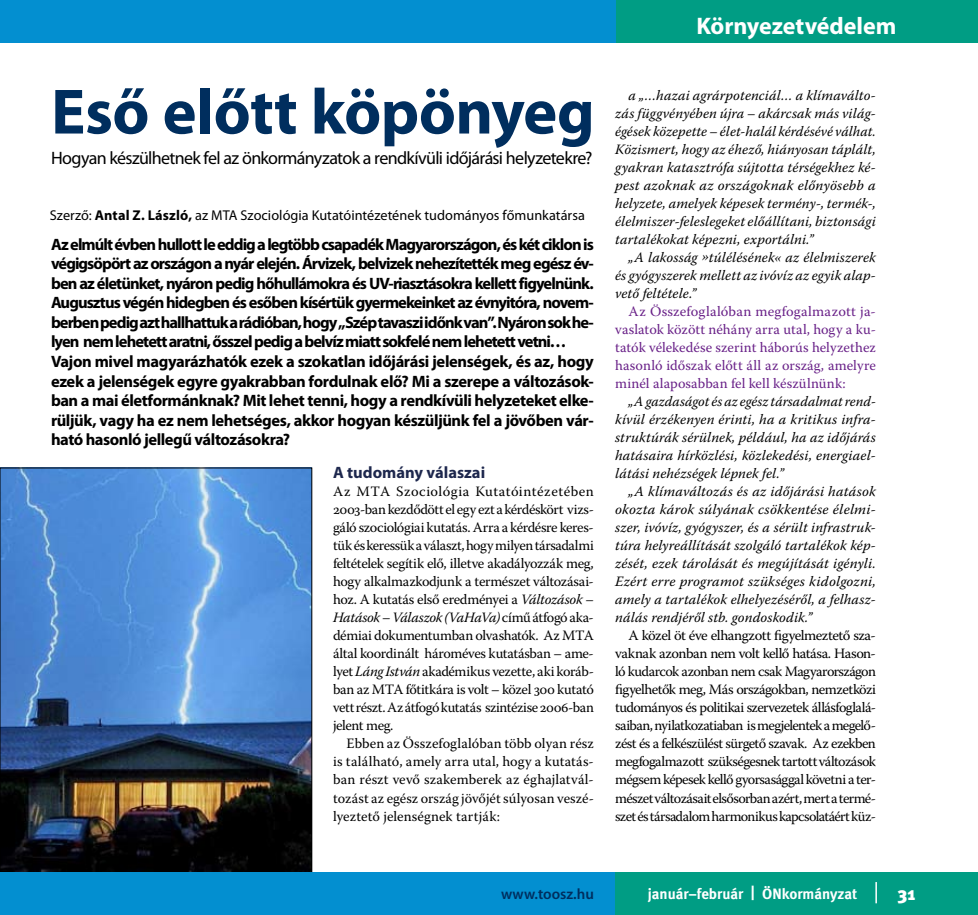
<style>
.page{position:relative;width:978px;height:915px;background:#fff}
.page>*{position:absolute;margin:0;border:0;box-sizing:border-box;transform-origin:0 0}
.t1{font:700 64.5px "Myriad Pro";letter-spacing:-.01em;color:#002e5e}
.t2{font:700 24px "Myriad Pro";letter-spacing:-.005em;color:#fff}
.t3{font:900 18.45px "Meta";color:#fff}
.t4{font:18px "Myriad Pro";letter-spacing:-.035em;color:#000}
.t5{font:700 16.5px/19.5px "Myriad Pro";letter-spacing:-.055em;color:#000}
.t6{font:700 16.5px "Myriad Pro";color:#1d274d}
.t7{font:700 15px "Meta";color:#fff}
.t8{font:600 15px "Myriad Pro";color:#002e5e}
.t9{font:14.25px/18px "Warnock Pro";letter-spacing:-.025em;color:#000;text-align:justify}
.t10{font:italic 14.25px/18px "Warnock Pro";letter-spacing:.01em;color:#000;text-align:justify}
.t11{font:14.25px/18px "Warnock Pro";letter-spacing:.005em;color:#692188;text-align:justify}
.t12{font:14.25px "Myriad Pro";color:#000}
.s1{font-weight:700}
.s2{font-style:italic}
</style>
<div class="page">
<img style="left:2px;top:469px;width:308px;height:403px">
<div style="left:0;top:872px;width:615px;height:42px;background:#038fd0"></div>
<div style="left:615px;top:872px;width:363px;height:42px;background:#009d84"></div>
<div style="left:615px;top:0;width:363px;height:43px;background:#009d84"></div>
<hr style="left:875px;top:881px;width:2px;height:22px;background:#fff">
<div style="left:0;top:0;width:615px;height:43px;background:#038fd0"></div>
<h1 class="t1" style="left:51px;top:76px;width:545px">Eső előtt köpönyeg</h1>
<p class="t4" style="left:51px;top:148px;width:543px">Hogyan készülhetnek fel az önkormányzatok a rendkívüli időjárási helyzetekre?</p>
<p class="t12" style="left:50px;top:208px;width:537px">Szerző: <span class="s1">Antal Z. László,</span> az MTA Szociológia Kutatóintézetének tudományos főmunkatársa</p>
<p class="t5" style="left:51px;top:235px;width:544px">Az elmúlt évben hullott le eddig a legtöbb csapadék Magyarországon, és két ciklon is végigsöpört az országon a nyár elején. Árvizek, belvizek nehezítették meg egész év&shy;ben az életünket, nyáron pedig hőhullámokra és UV-riasztásokra kellett figyelnünk.<br>Augusztus végén hidegben és esőben kísértük gyermekeinket az évnyitóra, novem&shy;berben pedig azt hallhattuk a rádióban, hogy „Szép tavaszi időnk van”. Nyáron sok he&shy;lyen nem lehetett aratni, ősszel pedig a belvíz miatt sokfelé nem lehetett vetni… Vajon mivel magyarázhatók ezek a szokatlan időjárási jelenségek, és az, hogy ezek a jelenségek egyre gyakrabban fordulnak elő? Mi a szerepe a változások&shy;ban a mai életformánknak? Mit lehet tenni, hogy a rendkívüli helyzeteket elke&shy;rüljük, vagy ha ez nem lehetséges, akkor hogyan készüljünk fel a jövőben vár&shy;ható hasonló jellegű változásokra?</p>
<p class="t6" style="left:333px;top:463px;width:154px">A tudomány válaszai</p>
<p class="t9" style="left:333px;top:482px;width:262px">Az MTA Szociológia Kutatóintézetében 2003-ban kezdődött el egy ezt a kérdéskört vizs&shy;gáló szociológiai kutatás. Arra a kérdésre keres&shy;tük és keressük a választ, hogy milyen társadalmi feltételek segítik elő, illetve akadályozzák meg, hogy alkalmazkodjunk a természet változásai&shy;hoz. A kutatás első eredményei a <span class="s2">Változások – Hatások – Válaszok (VaHaVa)</span> című átfogó aka&shy;démiai dokumentumban olvashatók. Az MTA által koordinált hároméves kutatásban – ame&shy;lyet <span class="s2">Láng István</span> akadémikus vezette, aki koráb&shy;ban az MTA főtitkára is volt – közel 300 kutató vett részt. Az átfogó kutatás szintézise 2006-ban jelent meg.</p>
<p class="t9" style="left:333px;top:734px;width:262px;text-indent:13px">Ebben az Összefoglalóban több olyan rész is található, amely arra utal, hogy a kutatás&shy;ban részt vevő szakemberek az éghajlatvál&shy;tozást az egész ország jövőjét súlyosan veszé&shy;lyeztető jelenségnek tartják:</p>
<h2 class="t2" style="left:696px;top:12px;width:202px">Környezetvédelem</h2>
<p class="t10" style="left:615px;top:86px;width:262px;text-indent:14px">a „…hazai agrárpotenciál… a klímaválto&shy;zás függvényében újra – akárcsak más világ&shy;égések közepette – élet-halál kérdésévé válhat.<br>Közismert, hogy az éhező, hiányosan táplált, gyakran katasztrófa sújtotta térségekhez ké&shy;pest azoknak az országoknak előnyösebb a helyzete, amelyek képesek termény-, termék-, élelmiszer-feleslegeket előállítani, biztonsági tartalékokat képezni, exportálni.”</p>
<p class="t10" style="left:615px;top:248px;width:262px;text-indent:14px">„A lakosság »túlélésének« az élelmiszerek és gyógyszerek mellett az ivóvíz az egyik alap&shy;vető feltétele.”</p>
<p class="t11" style="left:615px;top:302px;width:262px;text-indent:14px">Az Összefoglalóban megfogalmazott ja&shy;vaslatok között néhány arra utal, hogy a ku&shy;tatók vélekedése szerint háborús helyzethez hasonló időszak előtt áll az ország, amelyre minél alaposabban fel kell készülnünk:</p>
<p class="t10" style="left:615px;top:392px;width:262px;text-indent:14px">„A gazdaságot és az egész társadalmat rend&shy;kívül érzékenyen érinti, ha a kritikus infra&shy;struktúrák sérülnek, például, ha az időjárás hatásaira hírközlési, közlekedési, energiael&shy;látási nehézségek lépnek fel.”</p>
<p class="t10" style="left:615px;top:482px;width:262px;text-indent:14px">„A klímaváltozás és az időjárási hatások okozta károk súlyának csökkentése élelmi&shy;szer, ivóvíz, gyógyszer, és a sérült infrastruk&shy;túra helyreállítását szolgáló tartalékok kép&shy;zését, ezek tárolását és megújítását igényli.<br>Ezért erre programot szükséges kidolgozni, amely a tartalékok elhelyezéséről, a felhasz&shy;nálás rendjéről stb. gondoskodik.”</p>
<p class="t9" style="left:615px;top:626px;width:262px;text-indent:14px">A közel öt éve elhangzott figyelmeztető sza&shy;vaknak azonban nem volt kellő hatása. Hason&shy;ló kudarcok azonban nem csak Magyarországon figyelhetők meg, Más országokban, nemzetközi tudományos és politikai szervezetek állásfoglalá&shy;saiban, nyilatkozatiaban is megjelentek a megelő&shy;zést és a felkészülést sürgető szavak. Az ezekben megfogalmazott szükségesnek tartott változások mégsem képesek kellő gyorsasággal követni a ter&shy;mészet változásait elsősorban azért, mert a termé&shy;szet és társadalom harmonikus kapcsolatáért küz-</p>
<p class="t8" style="left:501px;top:885px;width:94px">www.toosz.hu</p>
<p class="t7" style="left:648px;top:880px;width:211px">január–február | ÖNkormányzat</p>
<p class="t3" style="left:897px;top:877px;width:19px">31</p>
</div>
